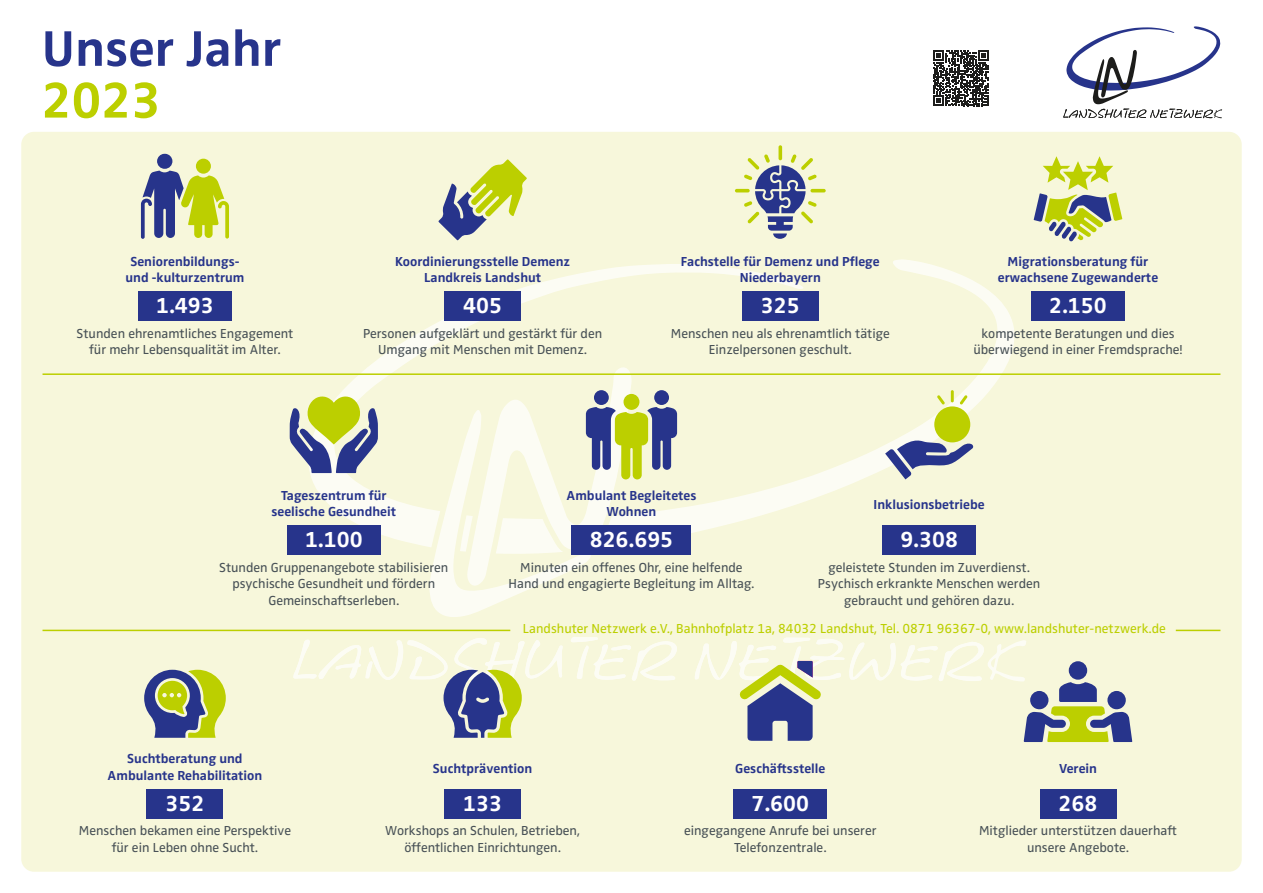
<style>
.page{position:relative;width:1263px;height:893px;background:#fff}
.page>*{position:absolute;margin:0;border:0;box-sizing:border-box;transform-origin:0 0}
.t1{font:700 51.75px "Zwo Pro";color:#27348b}
.t2{font:700 51.75px "Zwo Pro";color:#bccf00}
.t3{font:700 22.5px "Zwo Pro";color:#fff}
.t4{font:13.5px/16.5px "Zwo Pro";color:#485156;text-align:center}
.t5{font:700 13.5px/16.5px "Zwo Pro";color:#27348b;text-align:center}
.t6{font:13.5px "Zwo Pro";color:#bccf00}
</style>
<div class="page">
<div style="left:21px;top:132px;width:1221px;height:740px;background:#f7f7db;border-radius:13px"></div>
<svg style="left:571px;top:637px;width:106px;height:44px"></svg>
<svg style="left:310px;top:271px;width:285px;height:276px"></svg>
<svg style="left:595px;top:259px;width:419px;height:274px"></svg>
<svg style="left:1063px;top:26px;width:159px;height:92px"></svg>
<hr style="left:43px;top:373px;width:1177px;height:2px;background:#bccf00">
<hr style="left:1176px;top:630px;width:44px;height:1px;background:#bccf00">
<hr style="left:43px;top:630px;width:467px;height:1px;background:#bccf00">
<svg style="left:1034px;top:156px;width:88px;height:85px"></svg>
<div style="left:1031px;top:291px;width:94px;height:30px;background:#27348b"></div>
<div style="left:1040px;top:789px;width:76px;height:30px;background:#27348b"></div>
<svg style="left:695px;top:638px;width:437px;height:104px"></svg>
<div style="left:733px;top:789px;width:94px;height:30px;background:#27348b"></div>
<svg style="left:141px;top:154px;width:88px;height:85px"></svg>
<div style="left:138px;top:291px;width:94px;height:30px;background:#27348b"></div>
<svg style="left:438px;top:159px;width:89px;height:81px"></svg>
<div style="left:444px;top:291px;width:77px;height:30px;background:#27348b"></div>
<svg style="left:778px;top:145px;width:4px;height:15px"></svg>
<hr style="left:735px;top:189px;width:15px;height:3px;background:#bccf00;border-radius:2px">
<hr style="left:810px;top:189px;width:16px;height:3px;background:#bccf00;border-radius:2px">
<svg style="left:744px;top:154px;width:73px;height:85px"></svg>
<div style="left:742px;top:291px;width:77px;height:30px;background:#27348b"></div>
<svg style="left:144px;top:670px;width:82px;height:68px"></svg>
<div style="left:147px;top:789px;width:76px;height:30px;background:#27348b"></div>
<svg style="left:293px;top:638px;width:270px;height:100px"></svg>
<div style="left:444px;top:789px;width:77px;height:30px;background:#27348b"></div>
<div style="left:934px;top:406px;width:36px;height:36px;background:#bccf00;border-radius:50%"></div>
<svg style="left:885px;top:436px;width:89px;height:43px"></svg>
<svg style="left:951px;top:390px;width:3px;height:12px"></svg>
<svg style="left:937px;top:395px;width:8px;height:9px"></svg>
<svg style="left:960px;top:395px;width:7px;height:9px"></svg>
<div style="left:882px;top:525px;width:94px;height:30px;background:#27348b"></div>
<svg style="left:429px;top:366px;width:248px;height:251px"></svg>
<div style="left:572px;top:525px;width:119px;height:30px;background:#27348b"></div>
<div style="left:287px;top:525px;width:94px;height:30px;background:#27348b"></div>
<svg style="left:290px;top:395px;width:88px;height:78px"></svg>
<svg style="left:933px;top:51px;width:55px;height:55px"></svg>
<h1 class="t1" style="left:42px;top:9px;width:241px">Unser Jahr</h1>
<h1 class="t2" style="left:42px;top:61px;width:121px">2023</h1>
<p class="t5" style="left:125px;top:252px;width:120px">Seniorenbildungs&shy;und -kulturzentrum</p>
<p class="t5" style="left:395px;top:252px;width:177px">Koordinierungsstelle Demenz<br>Landkreis Landshut</p>
<p class="t5" style="left:681px;top:252px;width:200px">Fachstelle für Demenz und Pflege<br>Niederbayern</p>
<p class="t5" style="left:998px;top:252px;width:162px">Migrationsberatung für erwachsene Zugewanderte</p>
<h2 class="t3" style="left:156px;top:289px;width:59px">1.493</h2>
<h2 class="t3" style="left:463px;top:289px;width:40px">405</h2>
<h2 class="t3" style="left:761px;top:289px;width:40px">325</h2>
<h2 class="t3" style="left:1049px;top:289px;width:59px">2.150</h2>
<p class="t4" style="left:77px;top:324px;width:218px">Stunden ehrenamtliches Engagement für mehr Lebensqualität im Alter.</p>
<p class="t4" style="left:363px;top:324px;width:241px">Personen aufgeklärt und gestärkt für den<br>Umgang mit Menschen mit Demenz.</p>
<p class="t4" style="left:671px;top:324px;width:220px">Menschen neu als ehrenamtlich tätige<br>Einzelpersonen geschult.</p>
<p class="t4" style="left:973px;top:324px;width:211px">kompetente Beratungen und dies überwiegend in einer Fremdsprache!</p>
<p class="t5" style="left:271px;top:486px;width:126px">Tageszentrum für seelische Gesundheit</p>
<p class="t5" style="left:566px;top:486px;width:132px">Ambulant Begleitetes<br>Wohnen</p>
<p class="t5" style="left:873px;top:495px;width:113px">Inklusionsbetriebe</p>
<h2 class="t3" style="left:305px;top:523px;width:59px">1.100</h2>
<h2 class="t3" style="left:590px;top:523px;width:85px">826.695</h2>
<h2 class="t3" style="left:900px;top:523px;width:59px">9.308</h2>
<p class="t4" style="left:219px;top:558px;width:231px">Stunden Gruppenangebote stabilisieren psychische Gesundheit und fördern<br>Gemeinschaftserleben.</p>
<p class="t4" style="left:509px;top:558px;width:247px">Minuten ein offenes Ohr, eine helfende<br>Hand und engagierte Begleitung im Alltag.</p>
<p class="t4" style="left:818px;top:558px;width:224px">geleistete Stunden im Zuverdienst.<br>Psychisch erkrankte Menschen werden gebraucht und gehören dazu.</p>
<p class="t6" style="left:523px;top:619px;width:644px">Landshuter Netzwerk e.V., Bahnhofplatz 1a, 84032 Landshut, Tel. 0871 96367-0, www.landshuter-netzwerk.de</p>
<p class="t5" style="left:108px;top:749px;width:156px">Suchtberatung und<br>Ambulante Rehabilitation</p>
<h2 class="t3" style="left:166px;top:786px;width:40px">352</h2>
<p class="t4" style="left:79px;top:822px;width:214px">Menschen bekamen eine Perspektive für ein Leben ohne Sucht.</p>
<p class="t5" style="left:433px;top:759px;width:101px">Suchtprävention</p>
<h2 class="t3" style="left:463px;top:786px;width:40px">133</h2>
<p class="t4" style="left:385px;top:822px;width:196px">Workshops an Schulen, Betrieben, öffentlichen Einrichtungen.</p>
<p class="t5" style="left:735px;top:759px;width:92px">Geschäftsstelle</p>
<p class="t5" style="left:1059px;top:759px;width:40px">Verein</p>
<h2 class="t3" style="left:751px;top:786px;width:59px">7.600</h2>
<h2 class="t3" style="left:1058px;top:786px;width:40px">268</h2>
<p class="t4" style="left:684px;top:822px;width:194px">eingegangene Anrufe bei unserer<br>Telefonzentrale.</p>
<p class="t4" style="left:979px;top:822px;width:199px">Mitglieder unterstützen dauerhaft unsere Angebote.</p>
</div>
